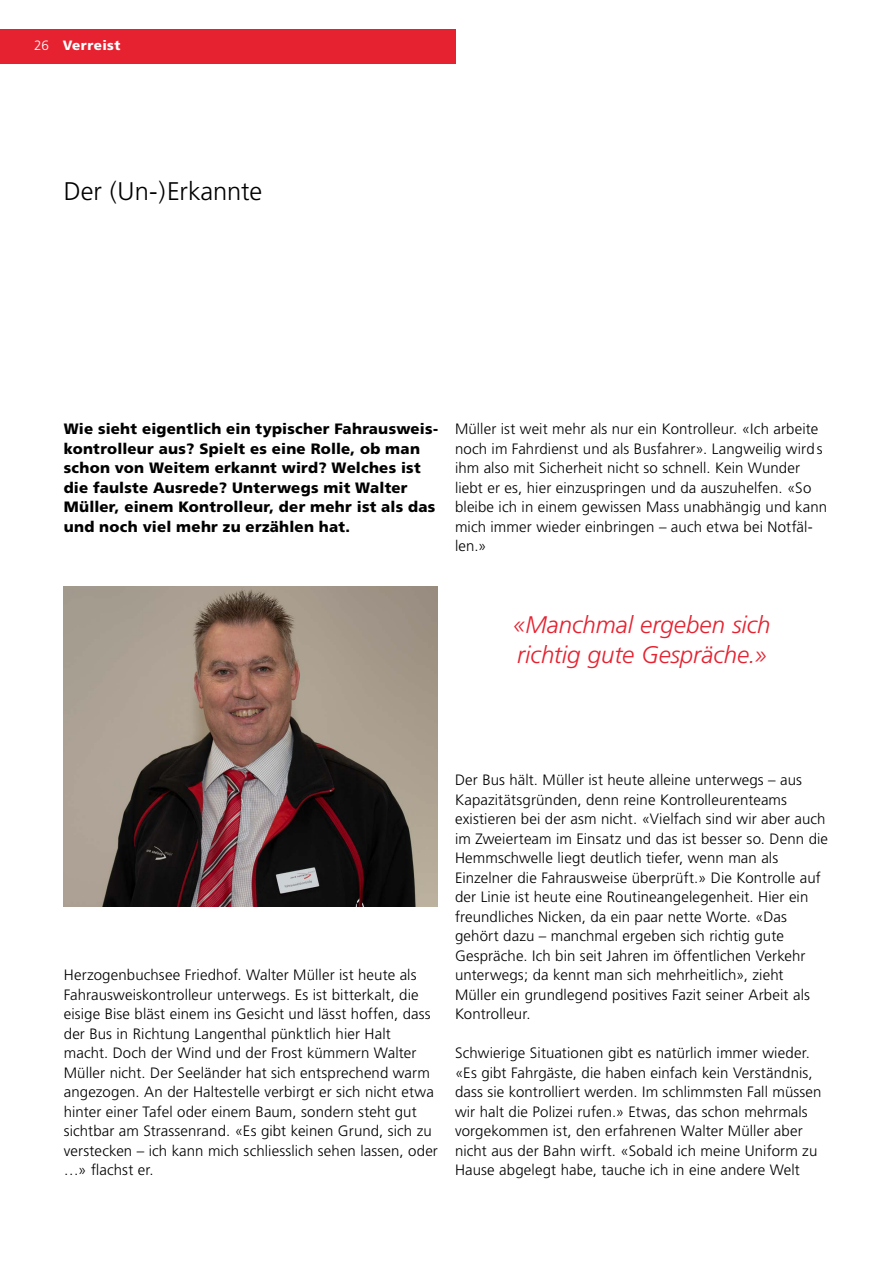
<style>
.page{position:relative;width:893px;height:1263px;background:#fff}
.page>*{position:absolute;margin:0;border:0;box-sizing:border-box;transform-origin:0 0}
.t1{font:300 25.5px "Frutiger";letter-spacing:-.005em;color:#000}
.t2{font:italic 300 24px/30px "Frutiger";color:#e62230}
.t3{font:300 15px/19.5px "Frutiger";letter-spacing:.01em;color:#000}
.t4{font:900 15px/19.5px "Frutiger";letter-spacing:.015em;color:#000}
.t5{font:900 13.5px "Frutiger";letter-spacing:.03em;color:#fff}
.s1{font-weight:300}
</style>
<div class="page">
<div style="left:0;top:30px;width:455px;height:34px;background:#e62230"></div>
<img style="left:64px;top:586px;width:374px;height:320px">
<p class="t5" style="left:34px;top:37px;width:88px"><span class="s1">26</span> Verreist</p>
<h1 class="t1" style="left:64px;top:177px;width:200px">Der (Un-)Erkannte</h1>
<p class="t4" style="left:64px;top:419px;width:376px">Wie sieht eigentlich ein typischer Fahrausweis&shy;kontrolleur aus? Spielt es eine Rolle, ob man schon von Weitem erkannt wird? Welches ist die faulste Ausrede? Unterwegs mit Walter Müller, einem Kontrolleur, der mehr ist als das und noch viel mehr zu erzählen hat.</p>
<p class="t3" style="left:455px;top:419px;width:374px">Müller ist weit mehr als nur ein Kontrolleur. «Ich arbeite noch im Fahrdienst und als Busfahrer». Langweilig wird s ihm also mit Sicherheit nicht so schnell. Kein Wunder liebt er es, hier einzuspringen und da auszuhelfen. «So bleibe ich in einem gewissen Mass unabhängig und kann mich immer wieder einbringen – auch etwa bei Notfäl&shy;len.»</p>
<h2 class="t2" style="left:514px;top:610px;width:259px">«Manchmal ergeben sich richtig gute Gespräche.»</h2>
<p class="t3" style="left:64px;top:965px;width:376px">Herzogenbuchsee Friedhof. Walter Müller ist heute als Fahrausweiskontrolleur unterwegs. Es ist bitterkalt, die eisige Bise bläst einem ins Gesicht und lässt hoffen, dass der Bus in Richtung Langenthal pünktlich hier Halt macht. Doch der Wind und der Frost kümmern Walter Müller nicht. Der Seeländer hat sich entsprechend warm angezogen. An der Haltestelle verbirgt er sich nicht etwa hinter einer Tafel oder einem Baum, sondern steht gut sichtbar am Strassenrand. «Es gibt keinen Grund, sich zu verstecken – ich kann mich schliesslich sehen lassen, oder …» flachst er.</p>
<p class="t3" style="left:455px;top:770px;width:375px">Der Bus hält. Müller ist heute alleine unterwegs – aus Kapazitätsgründen, denn reine Kontrolleurenteams existieren bei der asm nicht. «Vielfach sind wir aber auch im Zweierteam im Einsatz und das ist besser so. Denn die Hemmschwelle liegt deutlich tiefer, wenn man als Einzelner die Fahrausweise überprüft.» Die Kontrolle auf der Linie ist heute eine Routineangelegenheit. Hier ein freundliches Nicken, da ein paar nette Worte. «Das gehört dazu – manchmal ergeben sich richtig gute Gespräche. Ich bin seit Jahren im öffentlichen Verkehr unterwegs; da kennt man sich mehrheitlich», zieht Müller ein grundlegend positives Fazit seiner Arbeit als Kontrolleur.</p>
<p class="t3" style="left:455px;top:1043px;width:368px">Schwierige Situationen gibt es natürlich immer wieder. «Es gibt Fahrgäste, die haben einfach kein Verständnis, dass sie kontrolliert werden. Im schlimmsten Fall müssen wir halt die Polizei rufen.» Etwas, das schon mehrmals vorgekommen ist, den erfahrenen Walter Müller aber nicht aus der Bahn wirft. «Sobald ich meine Uniform zu Hause abgelegt habe, tauche ich in eine andere Welt</p>
</div>
